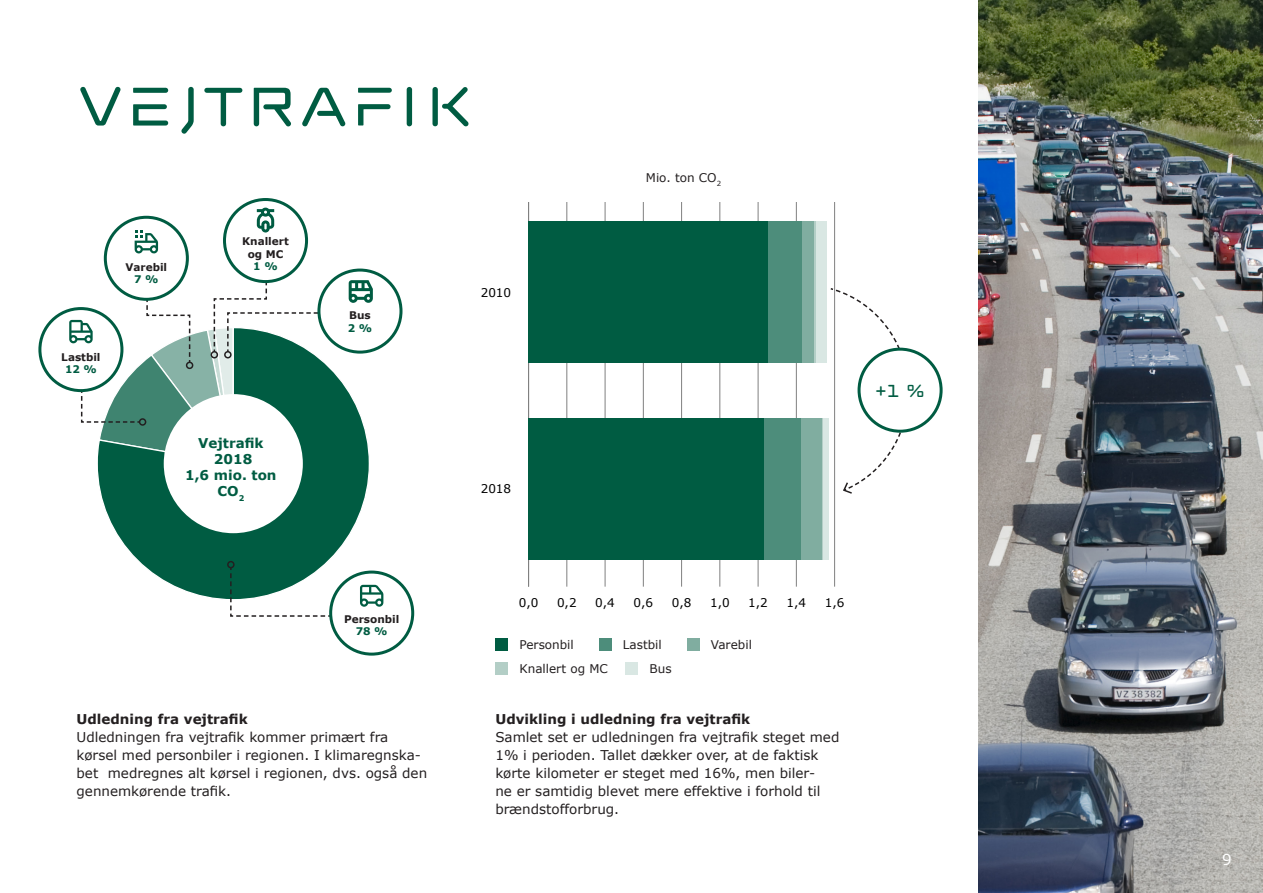
<style>
.page{position:relative;width:1263px;height:893px;background:#fff}
.page>*{position:absolute;margin:0;border:0;box-sizing:border-box;transform-origin:0 0}
.t1{font:54px "REGIONSJAELLANDAABEN";color:#005c42}
.t2{font:17.25px "REGIONSJAELLANDAABEN";color:#005c42}
.t3{font:15px "Verdana";color:#fff}
.t4{font:13.5px/18px "Verdana";color:#231f20}
.t5{font:700 13.5px "Verdana";color:#231f20}
.t6{font:700 13.5px "Verdana";color:#005c42}
.t7{font:12px "Verdana";color:#231f20}
.t8{font:12px "Verdana";color:#000}
.t9{font:700 10.5px "Verdana";color:#231f20}
.t10{font:700 10.5px "Verdana";color:#005c42}
</style>
<div class="page">
<svg style="left:97px;top:465px;width:272px;height:134px"></svg>
<div style="left:164px;top:394px;width:139px;height:139px;background:#fff;border-radius:50%"></div>
<img style="left:979px;top:0;width:284px;height:893px">
<div style="left:495px;top:638px;width:13px;height:13px;background:#005c42"></div>
<div style="left:599px;top:638px;width:13px;height:13px;background:#4d8d7b"></div>
<div style="left:687px;top:638px;width:12px;height:13px;background:#80ada0"></div>
<div style="left:495px;top:662px;width:13px;height:13px;background:#b3cec6"></div>
<div style="left:625px;top:662px;width:13px;height:13px;background:#d9e7e3"></div>
<svg style="left:224px;top:200px;width:83px;height:82px"></svg>
<div style="left:227px;top:561px;width:8px;height:7px;border:2px solid #231f20;border-radius:50%"></div>
<div style="left:329px;top:571px;width:85px;height:85px;border:3px solid #005c42;border-radius:50%"></div>
<svg style="left:229px;top:566px;width:157px;height:51px"></svg>
<svg style="left:69px;top:207px;width:304px;height:258px"></svg>
<hr style="left:566px;top:203px;width:1px;height:384px;background:#808080">
<hr style="left:605px;top:203px;width:1px;height:384px;background:#808080">
<hr style="left:643px;top:203px;width:1px;height:384px;background:#808080">
<hr style="left:681px;top:203px;width:1px;height:384px;background:#808080">
<hr style="left:719px;top:203px;width:1px;height:384px;background:#808080">
<hr style="left:758px;top:203px;width:1px;height:384px;background:#808080">
<hr style="left:796px;top:203px;width:1px;height:384px;background:#808080">
<hr style="left:834px;top:203px;width:1px;height:384px;background:#808080">
<hr style="left:528px;top:203px;width:1px;height:384px;background:#808080">
<div style="left:815px;top:222px;width:12px;height:141px;background:#d9e7e3"></div>
<div style="left:823px;top:418px;width:6px;height:141px;background:#d9e7e3"></div>
<hr style="left:813px;top:222px;width:2px;height:141px;background:#b3cec6">
<hr style="left:821px;top:418px;width:2px;height:141px;background:#b3cec6">
<div style="left:802px;top:222px;width:11px;height:141px;background:#80ada0"></div>
<div style="left:800px;top:418px;width:21px;height:141px;background:#80ada0"></div>
<div style="left:768px;top:222px;width:34px;height:141px;background:#4d8d7b"></div>
<div style="left:764px;top:418px;width:36px;height:141px;background:#4d8d7b"></div>
<div style="left:529px;top:222px;width:239px;height:141px;background:#005c42"></div>
<div style="left:529px;top:418px;width:235px;height:141px;background:#005c42"></div>
<svg style="left:830px;top:287px;width:79px;height:208px"></svg>
<div style="left:859px;top:349px;width:82px;height:82px;background:#fff;border-radius:50%"></div>
<div style="left:857px;top:348px;width:85px;height:85px;border:3px solid #005c42;border-radius:50%"></div>
<p class="t1" style="left:78px;top:73px;width:397px">VEJTRAFIK</p>
<p class="t9" style="left:125px;top:260px;width:43px">Varebil</p>
<p class="t10" style="left:134px;top:273px;width:26px">7 %</p>
<p class="t9" style="left:242px;top:234px;width:48px">Knallert</p>
<p class="t9" style="left:248px;top:247px;width:37px">og MC</p>
<p class="t10" style="left:253px;top:260px;width:26px">1 %</p>
<p class="t9" style="left:61px;top:350px;width:41px">Lastbil</p>
<p class="t10" style="left:65px;top:363px;width:33px">12 %</p>
<p class="t6" style="left:198px;top:434px;width:67px">Vejtrafik</p>
<p class="t6" style="left:214px;top:450px;width:40px">2018</p>
<p class="t6" style="left:185px;top:467px;width:93px">1,6 mio. ton</p>
<p class="t6" style="left:217px;top:483px;width:28px">CO<sub>2</sub></p>
<p class="t9" style="left:349px;top:308px;width:23px">Bus</p>
<p class="t10" style="left:348px;top:321px;width:26px">2 %</p>
<p class="t8" style="left:481px;top:285px;width:32px">2010</p>
<p class="t8" style="left:481px;top:481px;width:32px">2018</p>
<p class="t7" style="left:646px;top:170px;width:77px">Mio. ton CO<sub>2</sub></p>
<p class="t2" style="left:875px;top:380px;width:51px">+1 %</p>
<p class="t9" style="left:344px;top:612px;width:57px">Personbil</p>
<p class="t10" style="left:356px;top:625px;width:33px">78 %</p>
<p class="t5" style="left:77px;top:710px;width:173px">Udledning fra vejtrafik</p>
<p class="t4" style="left:77px;top:728px;width:352px">Udledningen fra vejtrafik kommer primært fra kørsel med personbiler i regionen. I klimaregnska&shy;bet medregnes alt kørsel i regionen, dvs. også den gennemkørende trafik.</p>
<p class="t8" style="left:519px;top:595px;width:21px">0,0</p>
<p class="t8" style="left:557px;top:595px;width:21px">0,2</p>
<p class="t8" style="left:595px;top:595px;width:21px">0,4</p>
<p class="t8" style="left:633px;top:595px;width:21px">0,6</p>
<p class="t8" style="left:672px;top:595px;width:21px">0,8</p>
<p class="t8" style="left:710px;top:595px;width:21px">1,0</p>
<p class="t8" style="left:748px;top:595px;width:21px">1,2</p>
<p class="t8" style="left:786px;top:595px;width:21px">1,4</p>
<p class="t8" style="left:825px;top:595px;width:21px">1,6</p>
<p class="t7" style="left:519px;top:637px;width:56px">Personbil</p>
<p class="t7" style="left:623px;top:637px;width:40px">Lastbil</p>
<p class="t7" style="left:711px;top:637px;width:43px">Varebil</p>
<p class="t7" style="left:519px;top:661px;width:90px">Knallert og MC</p>
<p class="t7" style="left:649px;top:661px;width:24px">Bus</p>
<p class="t5" style="left:495px;top:710px;width:256px">Udvikling i udledning fra vejtrafik</p>
<p class="t4" style="left:495px;top:728px;width:345px">Samlet set er udledningen fra vejtrafik steget med 1% i perioden. Tallet dækker over, at de faktisk kørte kilometer er steget med 16%, men biler-<br>ne er samtidig blevet mere effektive i forhold til brændstofforbrug.---</p>
<p class="t3" style="left:1222px;top:850px;width:11px">9</p>
</div>
